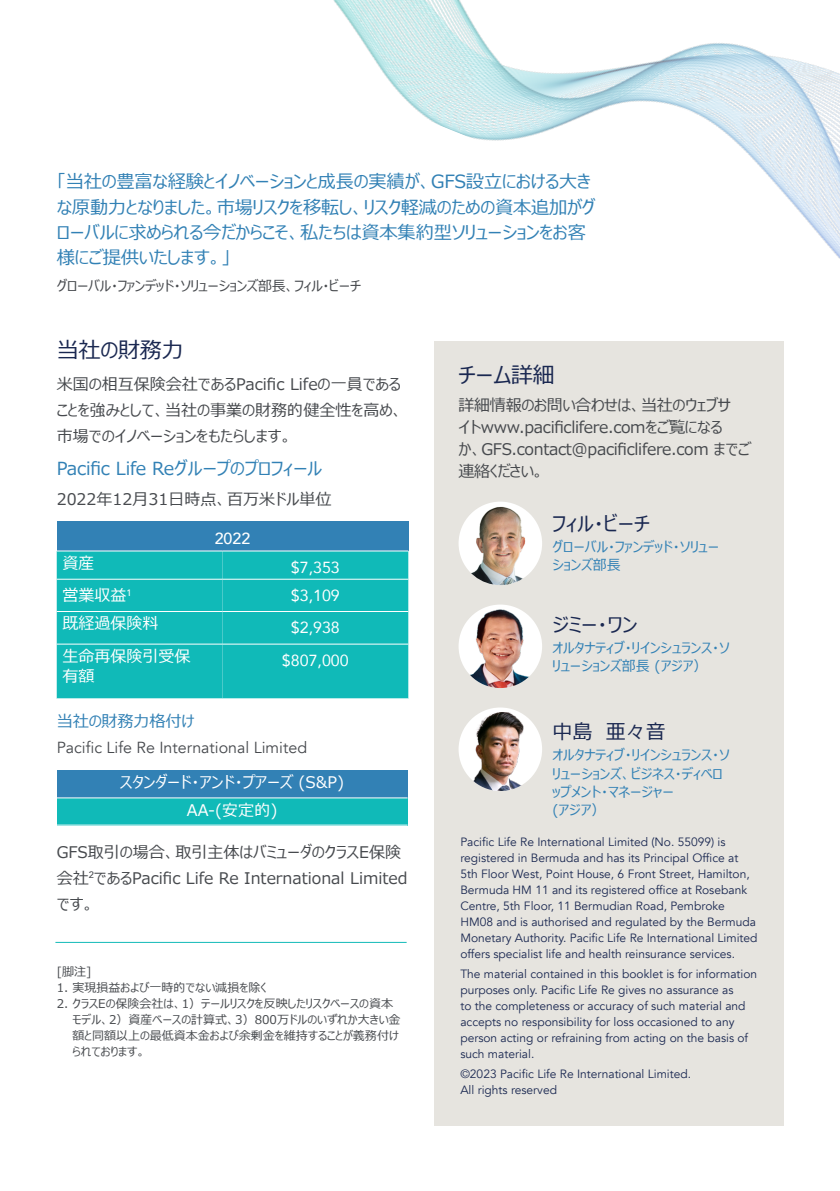
<style>
.page{position:relative;width:840px;height:1191px;background:#fff}
.page>*{position:absolute;margin:0;border:0;box-sizing:border-box;transform-origin:0 0}
.Subtitle{font:22px "Meiryo UIW53";letter-spacing:-.01em;color:#1a2851}
.Intro_para{font:20px "Meiryo UIW53";color:#1a2851}
.quote{font:18.2px/25.2px "Meiryo UIW53";letter-spacing:-.01em;color:#3281b5}
.Sub_Sub_light_blue{font:18px "Meiryo UIW53";letter-spacing:-.01em;color:#3281b5}
.Sub_Sub_light_blue-2{font:16.2px "Meiryo UIW53";letter-spacing:-.01em;color:#3281b5}
.body{font:16px/26px "Meiryo UIW53";color:#474a4e}
.body-2{font:16px/22px "Meiryo UIW53";letter-spacing:-.02em;color:#474a4e}
.t1{font:16px/20px "Meiryo UIW53";color:#fff}
.body-3{font:16px "Avenir";color:#474a4e}
.t2{font:16px "Avenir";color:#fff}
.t3{font:500 16px "Avenir";color:#fff}
.body-4{font:14px/18.2px "Meiryo UIW53";color:#3281b5}
.body-5{font:14px "Meiryo UIW53";letter-spacing:-.02em;color:#474a4e}
.Disclaimer_text_white{font:12px/16px "Avenir";color:#1a2851}
.t4{font:12px/16px "Meiryo UIW53";color:#474a4e}
</style>
<div class="page">
<div style="left:57px;top:522px;width:351px;height:29px;background:#3281b5"></div>
<div style="left:57px;top:551px;width:351px;height:147px;background:#10bab8"></div>
<hr style="left:57px;top:550px;width:165px;height:1px;background:#fff">
<hr style="left:222px;top:550px;width:186px;height:1px;background:#fff">
<hr style="left:57px;top:579px;width:165px;height:1px;background:#fff">
<hr style="left:222px;top:579px;width:186px;height:1px;background:#fff">
<hr style="left:57px;top:611px;width:165px;height:1px;background:#fff">
<hr style="left:222px;top:611px;width:186px;height:1px;background:#fff">
<hr style="left:57px;top:644px;width:165px;height:1px;background:#fff">
<hr style="left:222px;top:644px;width:186px;height:1px;background:#fff">
<div style="left:57px;top:770px;width:350px;height:28px;background:#3281b5"></div>
<div style="left:57px;top:798px;width:350px;height:27px;background:#10bab8"></div>
<hr style="left:57px;top:797px;width:350px;height:1px;background:#fff">
<hr style="left:57px;top:824px;width:350px;height:1px;background:#fff">
<div style="left:434px;top:341px;width:349px;height:784px;background:#e6e4df"></div>
<img style="left:333px;top:0;width:506px;height:258px">
<img style="left:459px;top:503px;width:82px;height:82px">
<img style="left:458px;top:604px;width:84px;height:84px;border-radius:42px">
<img style="left:458px;top:712px;width:84px;height:79px">
<hr style="left:55px;top:942px;width:351px;height:1px;background:#10bab8">
<p class="quote" style="left:57px;top:170px;width:540px">「当社の豊富な経験とイノベーションと成長の実績が、GFS設立における大きな原動力となりました。市場リスクを移転し、リスク軽減のための資本追加がグローバルに求められる今だからこそ、私たちは資本集約型ソリューションをお客様にご提供いたします。」</p>
<p class="body-5" style="left:57px;top:276px;width:305px">グローバル・ファンデッド・ソリューションズ部長、フィル・ビーチ</p>
<p class="Subtitle" style="left:57px;top:335px;width:128px">当社の財務力</p>
<p class="body" style="left:57px;top:372px;width:348px">米国の相互保険会社であるPacific Lifeの一員であることを強みとして、当社の事業の財務的健全性を高め、市場でのイノベーションをもたらします。</p>
<p class="Sub_Sub_light_blue" style="left:57px;top:456px;width:267px">Pacific Life Reグループのプロフィール</p>
<p class="body" style="left:57px;top:487px;width:276px">2022年12月31日時点、百万米ドル単位</p>
<p class="t3" style="left:214px;top:524px;width:37px">2022</p>
<p class="t1" style="left:62px;top:554px;width:33px">資産</p>
<p class="t2" style="left:291px;top:554px;width:50px">$7,353</p>
<p class="t1" style="left:62px;top:586px;width:71px">営業収益<sup>1</sup></p>
<p class="t2" style="left:291px;top:582px;width:50px">$3,109</p>
<p class="t1" style="left:62px;top:614px;width:97px">既経過保険料</p>
<p class="t2" style="left:291px;top:614px;width:50px">$2,938</p>
<p class="t1" style="left:62px;top:647px;width:129px">生命再保険引受保有額</p>
<p class="t2" style="left:282px;top:647px;width:68px">$807,000</p>
<p class="Sub_Sub_light_blue-2" style="left:57px;top:710px;width:139px">当社の財務力格付け</p>
<p class="body-3" style="left:57px;top:738px;width:252px">Pacific Life Re International Limited</p>
<p class="t1" style="left:120px;top:773px;width:225px">スタンダード・アンド・プアーズ (S&amp;P)</p>
<p class="t1" style="left:187px;top:801px;width:92px">AA-(安定的)</p>
<p class="body" style="left:57px;top:840px;width:352px">GFS取引の場合、取引主体はバミューダのクラスE保険会社<sup>2</sup>であるPacific Life Re International Limitedです。</p>
<p class="t4" style="left:57px;top:964px;width:36px">[脚注]</p>
<p class="t4" style="left:57px;top:980px;width:211px">1. 実現損益および一時的でない減損を除く</p>
<p class="t4" style="left:72px;top:996px;width:329px;text-indent:-16px">2. クラスEの保険会社は、1）テールリスクを反映したリスクベースの資本モデル、2）資産ベースの計算式、3）800万ドルのいずれか大きい金額と同額以上の最低資本金および余剰金を維持することが義務付けられております。</p>
<p class="Subtitle" style="left:458px;top:359px;width:98px">チーム詳細</p>
<p class="body-2" style="left:458px;top:394px;width:293px">詳細情報のお問い合わせは、当社のウェブサ<br>イトwww.pacificlifere.comをご覧になる<br>か、GFS.contact@pacificlifere.com までご連絡ください。</p>
<p class="Intro_para" style="left:552px;top:510px;width:99px">フィル・ビーチ</p>
<p class="body-4" style="left:552px;top:538px;width:168px">グローバル・ファンデッド・ソリューションズ部長</p>
<p class="Intro_para" style="left:552px;top:611px;width:86px">ジミー・ワン</p>
<p class="body-4" style="left:552px;top:640px;width:179px">オルタナティブ・リインシュランス・ソリューションズ部長 (アジア）</p>
<p class="Intro_para" style="left:552px;top:718px;width:115px">中島　亜々音</p>
<p class="body-4" style="left:552px;top:747px;width:179px">オルタナティブ・リインシュランス・ソリューションズ、ビジネス・ディベロップメント・マネージャー<br>(アジア）</p>
<p class="Disclaimer_text_white" style="left:460px;top:834px;width:298px">Pacific Life Re International Limited (No. 55099) is registered in Bermuda and has its Principal Office at 5th Floor West, Point House, 6 Front Street, Hamilton, Bermuda HM 11 and its registered office at Rosebank Centre, 5th Floor, 11 Bermudian Road, Pembroke HM08 and is authorised and regulated by the Bermuda Monetary Authority. Pacific Life Re International Limited offers specialist life and health reinsurance services.</p>
<p class="Disclaimer_text_white" style="left:460px;top:966px;width:298px">The material contained in this booklet is for information purposes only. Pacific Life Re gives no assurance as<br>to the completeness or accuracy of such material and accepts no responsibility for loss occasioned to any person acting or refraining from acting on the basis of such material.</p>
<p class="Disclaimer_text_white" style="left:460px;top:1066px;width:232px">©2023 Pacific Life Re International Limited.<br>All rights reserved</p>
</div>
